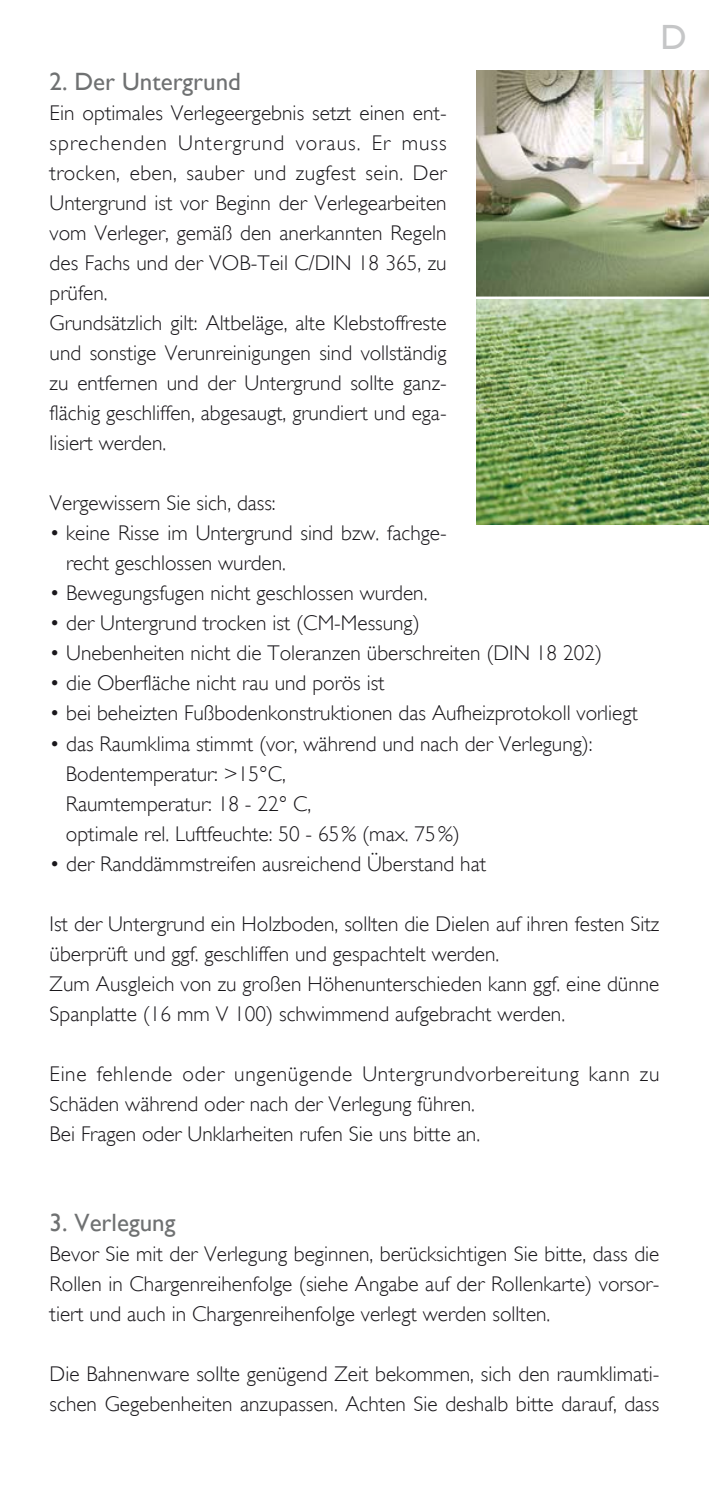
<style>
.page{position:relative;width:709px;height:1489px;background:#fff}
.page>*{position:absolute;margin:0;border:0;box-sizing:border-box;transform-origin:0 0}
.t1{font:35px "Gill Sans";color:#c5c6c7}
.t2{font:25px "Gill Sans";color:#6f7172}
.t3{font:300 21.25px/30px "Gill Sans";color:#19171b}
</style>
<div class="page">
<img style="left:476px;top:71px;width:233px;height:453px">
<hr style="left:461px;top:296px;width:248px;height:3px;background:#fff">
<p class="t2" style="left:50px;top:67px;width:193px">2. Der Untergrund</p>
<p class="t3" style="left:50px;top:98px;width:398px">Ein optimales Verlegeergebnis setzt einen ent&shy;sprechenden Untergrund voraus. Er muss trocken, eben, sauber und zugfest sein. Der Untergrund ist vor Beginn der Verlegearbeiten vom Verleger, gemäß den anerkannten Regeln des Fachs und der VOB-Teil C/DIN 18 365, zu prüfen.<br>Grundsätzlich gilt: Altbeläge, alte Klebstoffreste und sonstige Verunreinigungen sind vollständig zu entfernen und der Untergrund sollte ganz&shy;flächig geschliffen, abgesaugt, grundiert und ega&shy;lisiert werden.</p>
<p class="t3" style="left:50px;top:488px;width:228px">Vergewissern Sie sich, dass:</p>
<p class="t3" style="left:66px;top:518px;width:382px;text-indent:-17px">• keine Risse im Untergrund sind bzw. fachge&shy;recht geschlossen wurden.</p>
<p class="t3" style="left:50px;top:578px;width:379px">• Bewegungsfugen nicht geschlossen wurden.</p>
<p class="t3" style="left:50px;top:608px;width:371px">• der Untergrund trocken ist (CM-Messung)</p>
<p class="t3" style="left:50px;top:638px;width:554px">• Unebenheiten nicht die Toleranzen überschreiten (DIN 18 202)</p>
<p class="t3" style="left:50px;top:668px;width:336px">• die Oberfläche nicht rau und porös ist</p>
<p class="t3" style="left:50px;top:698px;width:590px">• bei beheizten Fußbodenkonstruktionen das Aufheizprotokoll vorliegt</p>
<p class="t3" style="left:66px;top:728px;width:528px;text-indent:-16px">• das Raumklima stimmt (vor, während und nach der Verlegung):<br>Bodentemperatur: &gt;15°C,<br>Raumtemperatur: 18 - 22° C,<br>optimale rel. Luftfeuchte: 50 - 65% (max. 75%)</p>
<p class="t3" style="left:50px;top:848px;width:438px">• der Randdämmstreifen ausreichend Überstand hat</p>
<h1 class="t1" style="left:660px;top:16px;width:28px">D</h1>
<p class="t3" style="left:50px;top:908px;width:611px">Ist der Untergrund ein Holzboden, sollten die Dielen auf ihren festen Sitz überprüft und ggf. geschliffen und gespachtelt werden.<br>Zum Ausgleich von zu großen Höhenunterschieden kann ggf. eine dünne Spanplatte (16 mm V 100) schwimmend aufgebracht werden.</p>
<p class="t3" style="left:50px;top:1058px;width:611px">Eine fehlende oder ungenügende Untergrundvorbereitung kann zu<br>Schäden während oder nach der Verlegung führen.<br>Bei Fragen oder Unklarheiten rufen Sie uns bitte an.</p>
<p class="t2" style="left:50px;top:1207px;width:127px">3. Verlegung</p>
<p class="t3" style="left:50px;top:1238px;width:611px;text-align:justify">Bevor Sie mit der Verlegung beginnen, berücksichtigen Sie bitte, dass die Rollen in Chargenreihenfolge (siehe Angabe auf der Rollenkarte) vorsor&shy;tiert und auch in Chargenreihenfolge verlegt werden sollten.</p>
<p class="t3" style="left:50px;top:1358px;width:611px">Die Bahnenware sollte genügend Zeit bekommen, sich den raumklimati&shy;schen Gegebenheiten anzupassen. Achten Sie deshalb bitte darauf, dass</p>
</div>
